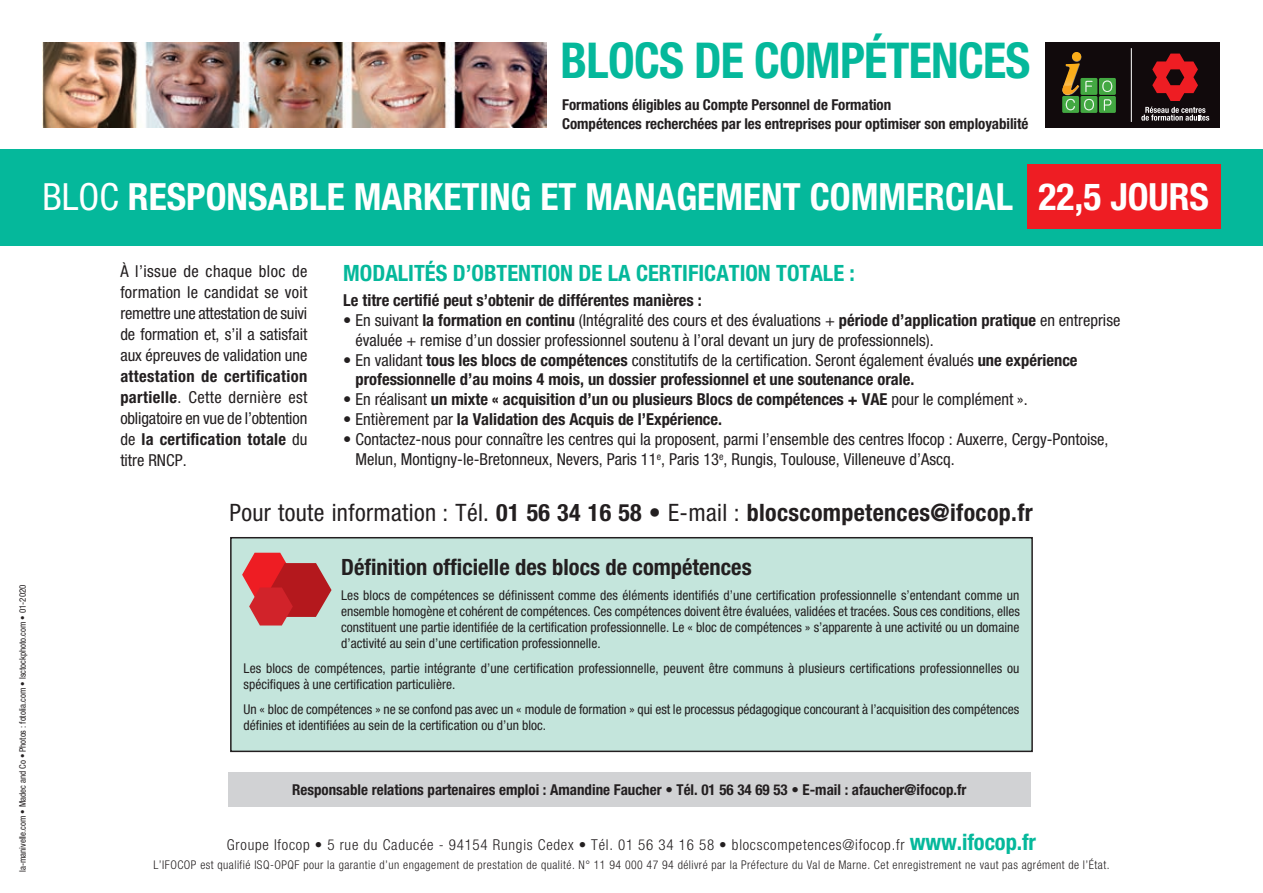
<style>
.page{position:relative;width:1263px;height:893px;background:#fff}
.page>*{position:absolute;margin:0;border:0;box-sizing:border-box;transform-origin:0 0}
.t1{font:700 condensed 49.5px "Helvetica Neue LT Std";letter-spacing:-.015em;color:#05b89b}
.Titre{font:700 condensed 37.5px "Helvetica Neue LT Std";color:#fff}
.t2{font:700 condensed 24px "Helvetica Neue LT Std";letter-spacing:.015em;color:#231f20}
.t3{font:700 condensed 22.5px "Helvetica Neue LT Std";color:#05b89b}
.t4{font:700 condensed 22.5px "Helvetica Neue LT Std";color:#231f20}
.t5{font:condensed 16.5px/21px "Helvetica Neue LT Std";color:#231f20;text-align:justify}
.t6{font:700 condensed 16.5px/19.8px "Helvetica Neue LT Std";color:#231f20}
.t7{font:700 condensed 15px/19.2px "Helvetica Neue LT Std";letter-spacing:-.005em;color:#231f20}
.t8{font:300 condensed 15px "Helvetica Neue LT Std";letter-spacing:.05em;color:#231f20}
.t9{font:condensed 13.5px/16.2px "Helvetica Neue LT Std";color:#231f20}
.t10{font:300 condensed 12px "Helvetica Neue LT Std";letter-spacing:.04em;color:#231f20}
.t11{font:condensed 9px "Helvetica Neue LT Std";letter-spacing:-.005em;color:#231f20}
.s1{font-weight:400}
.s2{font-weight:700}
.s3{font-weight:700;font-size:22.5px;color:#05b89b}
</style>
<div class="page">
<div style="left:1045px;top:43px;width:174px;height:85px;background:#110a0c"></div>
<div style="left:1080px;top:78px;width:17px;height:17px;background:#43a842"></div>
<div style="left:1099px;top:78px;width:17px;height:17px;background:#43a842"></div>
<div style="left:1099px;top:96px;width:17px;height:17px;background:#43a842"></div>
<div style="left:1080px;top:96px;width:17px;height:17px;background:#43a842"></div>
<div style="left:1062px;top:96px;width:17px;height:17px;background:#43a842"></div>
<svg style="left:1102px;top:81px;width:10px;height:11px"></svg>
<svg style="left:1062px;top:52px;width:32px;height:58px"></svg>
<svg style="left:1104px;top:99px;width:7px;height:12px"></svg>
<hr style="left:1131px;top:48px;width:1px;height:74px;background:#fff">
<svg style="left:1141px;top:107px;width:68px;height:14px"></svg>
<svg style="left:1152px;top:54px;width:46px;height:47px"></svg>
<div style="left:231px;top:538px;width:801px;height:213px;background:#c4e5dc"></div>
<div style="left:230px;top:537px;width:803px;height:215px;border:2px solid #231f20"></div>
<div style="left:228px;top:773px;width:803px;height:34px;background:#d1d2d4"></div>
<svg style="left:242px;top:553px;width:90px;height:72px"></svg>
<img style="left:43px;top:43px;width:504px;height:84px">
<div style="left:0;top:149px;width:1263px;height:96px;background:#05b89b"></div>
<div style="left:1027px;top:164px;width:193px;height:65px;background:#ee1d23"></div>
<p class="t1" style="left:561px;top:30px;width:471px">BLOCS DE COMPÉTENCES</p>
<p class="t7" style="left:562px;top:95px;width:468px">Formations éligibles au Compte Personnel de Formation<br>Compétences recherchées par les entreprises pour optimiser son employabilité</p>
<p class="Titre" style="left:43px;top:174px;width:972px"><span class="s1">BLOC</span> RESPONSABLE MARKETING ET MANAGEMENT COMMERCIAL</p>
<p class="Titre" style="left:1038px;top:174px;width:172px">22,5 JOURS</p>
<p class="t11" style="left:17px;top:872px;width:289px;rotate:-90deg">la-manivelle.com • Madec and Co • Photos : fotolia.com • Isctockphoto.com • 01-2020</p>
<h3 class="t3" style="left:343px;top:259px;width:513px">MODALITÉS D’OBTENTION DE LA CERTIFICATION TOTALE :</h3>
<p class="t6" style="left:343px;top:290px;width:360px">Le titre certifié peut s’obtenir de différentes manières :</p>
<p class="t5" style="left:355px;top:310px;width:766px;line-height:19.8px;text-indent:-12px">• En suivant <span class="s2">la formation en continu</span> (Intégralité des cours et des évaluations + <span class="s2">période d’application pratique</span> en entreprise évaluée + remise d’un dossier professionnel soutenu à l’oral devant un jury de professionnels).</p>
<p class="t6" style="left:355px;top:350px;width:724px;text-indent:-12px"><span class="s1">• En validant</span> tous les blocs de compétences <span class="s1">constitutifs de la certification. Seront également évalués</span> une expérience professionnelle d’au moins 4 mois, un dossier professionnel et une soutenance orale.</p>
<p class="t6" style="left:343px;top:389px;width:686px"><span class="s1">• En réalisant</span> un mixte « acquisition d’un ou plusieurs Blocs de compétences + VAE <span class="s1">pour le complément ».</span></p>
<p class="t6" style="left:343px;top:409px;width:380px"><span class="s1">• Entièrement par</span> la Validation des Acquis de l’Expérience.</p>
<p class="t5" style="left:355px;top:429px;width:754px;line-height:19.8px;text-indent:-12px">• Contactez-nous pour connaître les centres qui la proposent, parmi l’ensemble des centres Ifocop : Auxerre, Cergy-Pontoise,<br>Melun, Montigny-le-Bretonneux, Nevers, Paris 11<sup>e</sup>, Paris 13<sup>e</sup>, Rungis, Toulouse, Villeneuve d’Ascq.</p>
<p class="t2" style="left:230px;top:498px;width:805px"><span class="s1">Pour toute information : Tél.</span> 01 56 34 16 58 • <span class="s1">E-mail :</span> blocscompetences@ifocop.fr</p>
<p class="t5" style="left:120px;top:260px;width:189px">À l’issue de chaque bloc de formation le candidat se voit remettre une attestation de suivi de formation et, s’il a satisfait aux épreuves de validation une</p>
<p class="t5" style="left:120px;top:365px;width:189px"><span class="s2">attestation de certification partielle</span>. Cette dernière est obligatoire en vue de l’obtention de <span class="s2">la certification totale</span> du titre RNCP.</p>
<p class="t4" style="left:341px;top:553px;width:412px">Définition officielle des blocs de compétences</p>
<p class="t9" style="left:341px;top:587px;width:680px;text-align:justify">Les blocs de compétences se définissent comme des éléments identifiés d’une certification professionnelle s’entendant comme un ensemble homogène et cohérent de compétences. Ces compétences doivent être évaluées, validées et tracées. Sous ces conditions, elles constituent une partie identifiée de la certification professionnelle. Le « bloc de compétences » s’apparente à une activité ou un domaine d’activité au sein d’une certification professionnelle.</p>
<p class="t9" style="left:244px;top:660px;width:777px">Les blocs de compétences, partie intégrante d’une certification professionnelle, peuvent être communs à plusieurs certifications professionnelles ou spécifiques à une certification particulière.</p>
<p class="t9" style="left:244px;top:701px;width:777px">Un « bloc de compétences » ne se confond pas avec un « module de formation » qui est le processus pédagogique concourant à l’acquisition des compétences définies et identifiées au sein de la certification ou d’un bloc.</p>
<p class="t7" style="left:292px;top:780px;width:676px">Responsable relations partenaires emploi : Amandine Faucher • Tél. 01 56 34 69 53 • E-mail : afaucher@ifocop.fr</p>
<p class="t8" style="left:227px;top:836px;width:811px">Groupe Ifocop • 5 rue du Caducée - 94154 Rungis Cedex • Tél. 01 56 34 16 58 • blocscompetences@ifocop.fr <span class="s3">www.ifocop.fr</span></p>
<p class="t10" style="left:153px;top:858px;width:957px">L’IFOCOP est qualifié ISQ-OPQF pour la garantie d’un engagement de prestation de qualité. N° 11 94 000 47 94 délivré par la Préfecture du Val de Marne. Cet enregistrement ne vaut pas agrément de l’État.</p>
</div>
